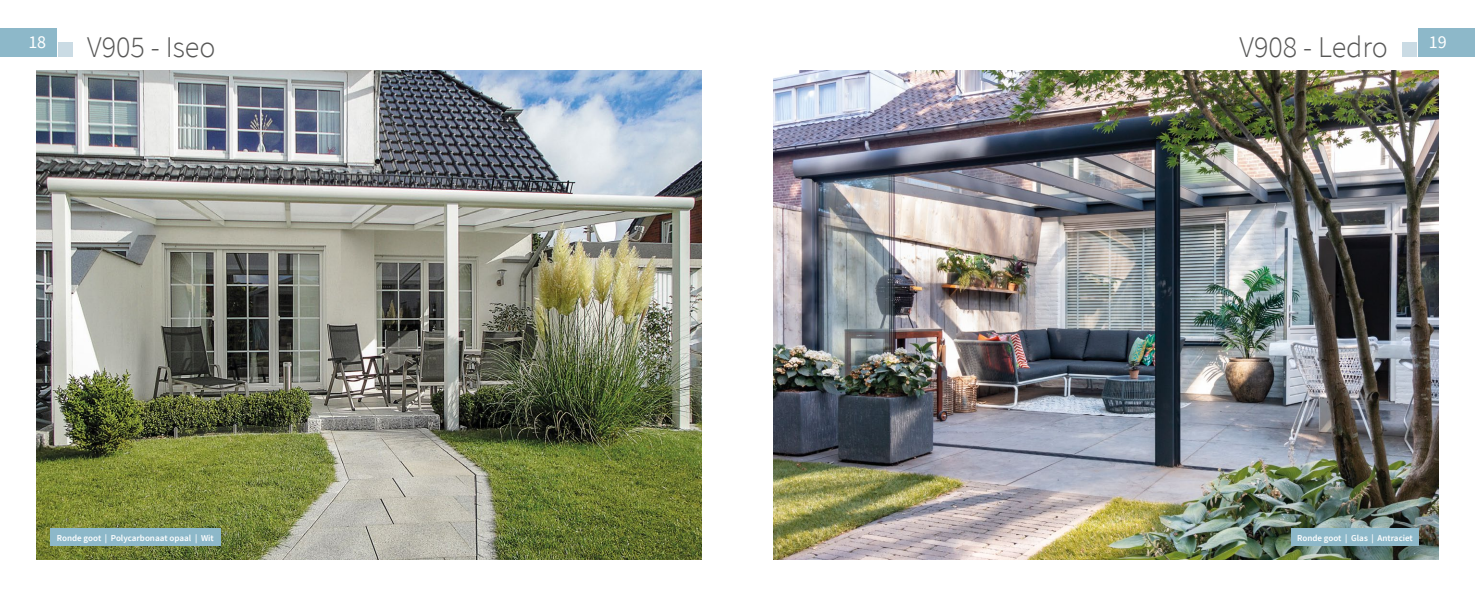
<style>
.page{position:relative;width:1475px;height:596px;background:#fff}
.page>*{position:absolute;margin:0;border:0;box-sizing:border-box;transform-origin:0 0}
.t1{font:300 30px "Source Sans Pro";color:#575756}
.t2{font:18px "Source Sans Pro";color:#fff}
.t3{font:600 9px "Source Sans Pro";color:#fff}
</style>
<div class="page">
<div style="left:0;top:28px;width:57px;height:29px;background:#8db8c9"></div>
<div style="left:59px;top:43px;width:14px;height:14px;background:#cadbe4"></div>
<div style="left:1417px;top:28px;width:57px;height:29px;background:#8db8c9"></div>
<div style="left:1401px;top:43px;width:14px;height:14px;background:#cadbe4"></div>
<img style="left:773px;top:71px;width:665px;height:488px">
<img style="left:36px;top:71px;width:665px;height:488px">
<div style="left:50px;top:528px;width:170px;height:17px;background:#8db8c9"></div>
<div style="left:1290px;top:528px;width:128px;height:17px;background:#8db8c9"></div>
<h1 class="t1" style="left:87px;top:29px;width:130px">V905 - Iseo</h1>
<h1 class="t1" style="left:1239px;top:29px;width:150px">V908 - Ledro</h1>
<h2 class="t2" style="left:28px;top:31px;width:19px">18</h2>
<h2 class="t2" style="left:1428px;top:31px;width:19px">19</h2>
<p class="t3" style="left:57px;top:531px;width:158px">Ronde goot | Polycarbonaat opaal | Wit</p>
<p class="t3" style="left:1296px;top:531px;width:117px">Ronde goot | Glas | Antraciet</p>
</div>
